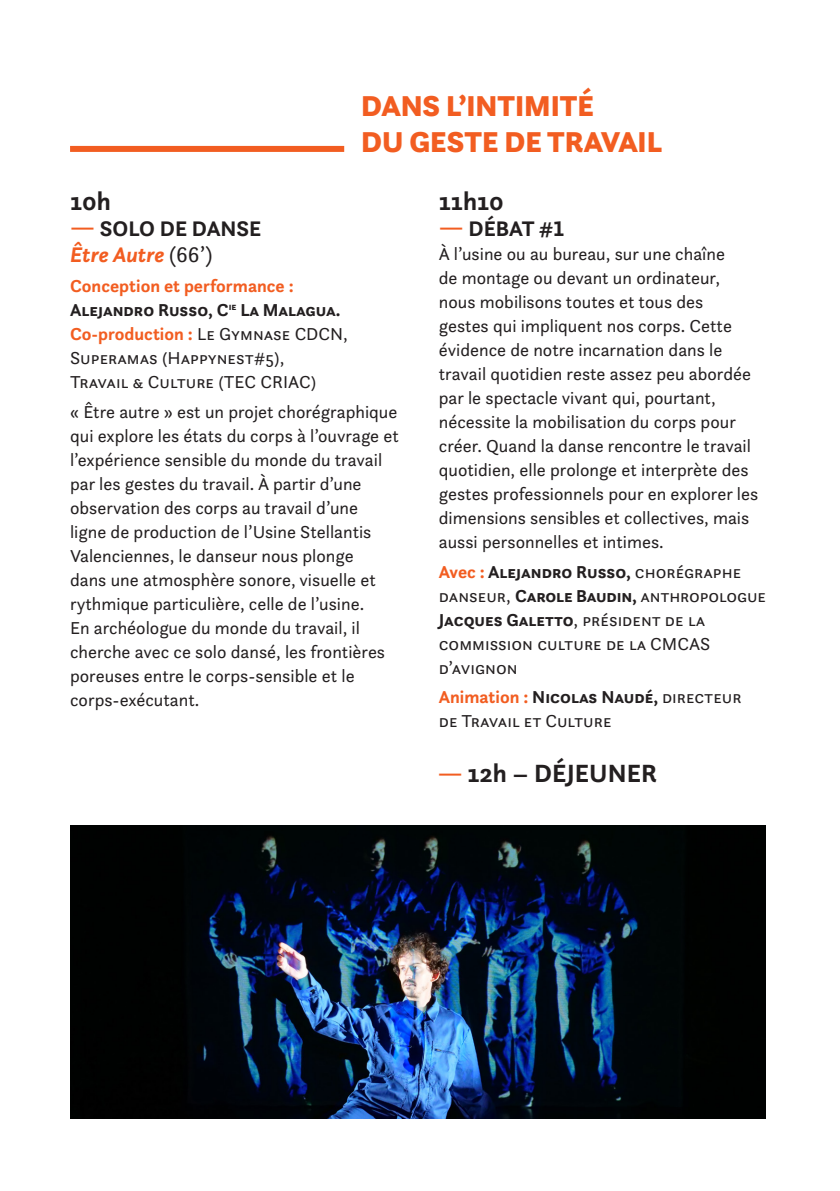
<style>
.page{position:relative;width:840px;height:1191px;background:#fff}
.page>*{position:absolute;margin:0;border:0;box-sizing:border-box;transform-origin:0 0}
.t1{font:900 30px "Questa Sans";color:#f25d21}
.t2{font:700 26px "Questa Sans";color:#231f20}
.t3{font:700 22px/26.4px "Questa Sans";color:#231f20}
.t4{font:18px/24px "Questa Sans";color:#231f20}
.s1{color:#f25d21}
.s2{font-style:italic;color:#f25d21}
.s3{font-weight:400}
.s4{font-weight:700;color:#f25d21}
.s5{font-weight:700}
.s6{font-size:22px;color:#f25d21}
</style>
<div class="page">
<img style="left:70px;top:825px;width:695px;height:294px">
<div style="left:70px;top:146px;width:274px;height:6px;background:#f25d21"></div>
<p class="t1" style="left:361px;top:86px;width:234px">DANS L’INTIMITÉ</p>
<p class="t1" style="left:361px;top:122px;width:302px">DU GESTE DE TRAVAIL</p>
<p class="t2" style="left:70px;top:184px;width:42px">10h</p>
<p class="t3" style="left:70px;top:215px;width:193px"><span class="s1">—</span> SOLO DE DANSE<br><span class="s2">Être Autre</span> <span class="s3">(66’)</span></p>
<p class="t4" style="left:70px;top:273px;width:279px"><span class="s4">Conception et performance :<br></span><span class="s5">Alejandro Russo, C</span><sup>ie</sup> <span class="s5">La Malagua.<br></span><span class="s4">Co-production :</span> Le Gymnase CDCN,<br>Superamas (Happynest#5),<br>Travail &amp; Culture (TEC CRIAC)</p>
<p class="t4" style="left:70px;top:399px;width:330px">« Être autre » est un projet chorégraphique qui explore les états du corps à l’ouvrage et l’expérience sensible du monde du travail par les gestes du travail. À partir d’une observation des corps au travail d’une<br>ligne de production de l’Usine Stellantis Valenciennes, le danseur nous plonge<br>dans une atmosphère sonore, visuelle et rythmique particulière, celle de l’usine.<br>En archéologue du monde du travail, il cherche avec ce solo dansé, les frontières poreuses entre le corps-sensible et le corps-exécutant.</p>
<p class="t2" style="left:438px;top:184px;width:66px">11h10</p>
<p class="t3" style="left:438px;top:215px;width:127px"><span class="s1">—</span> DÉBAT #1</p>
<p class="t4" style="left:438px;top:241px;width:321px">À l’usine ou au bureau, sur une chaîne<br>de montage ou devant un ordinateur, nous mobilisons toutes et tous des<br>gestes qui impliquent nos corps. Cette évidence de notre incarnation dans le travail quotidien reste assez peu abordée par le spectacle vivant qui, pourtant, nécessite la mobilisation du corps pour créer. Quand la danse rencontre le travail quotidien, elle prolonge et interprète des gestes professionnels pour en explorer les dimensions sensibles et collectives, mais aussi personnelles et intimes.</p>
<p class="t4" style="left:438px;top:559px;width:328px"><span class="s4">Avec :</span> <span class="s5">Alejandro Russo,</span> chorégraphe danseur, <span class="s5">Carole Baudin,</span> anthropologue<br><span class="s5">Jacques Galetto</span>, président de la commission culture de la CMCAS d’avignon</p>
<p class="t4" style="left:438px;top:685px;width:304px"><span class="s4">Animation :</span> <span class="s5">Nicolas Naudé,</span> directeur de Travail et Culture</p>
<p class="t2" style="left:437px;top:757px;width:221px"><span class="s6">—</span> 12h – DÉJEUNER</p>
</div>
